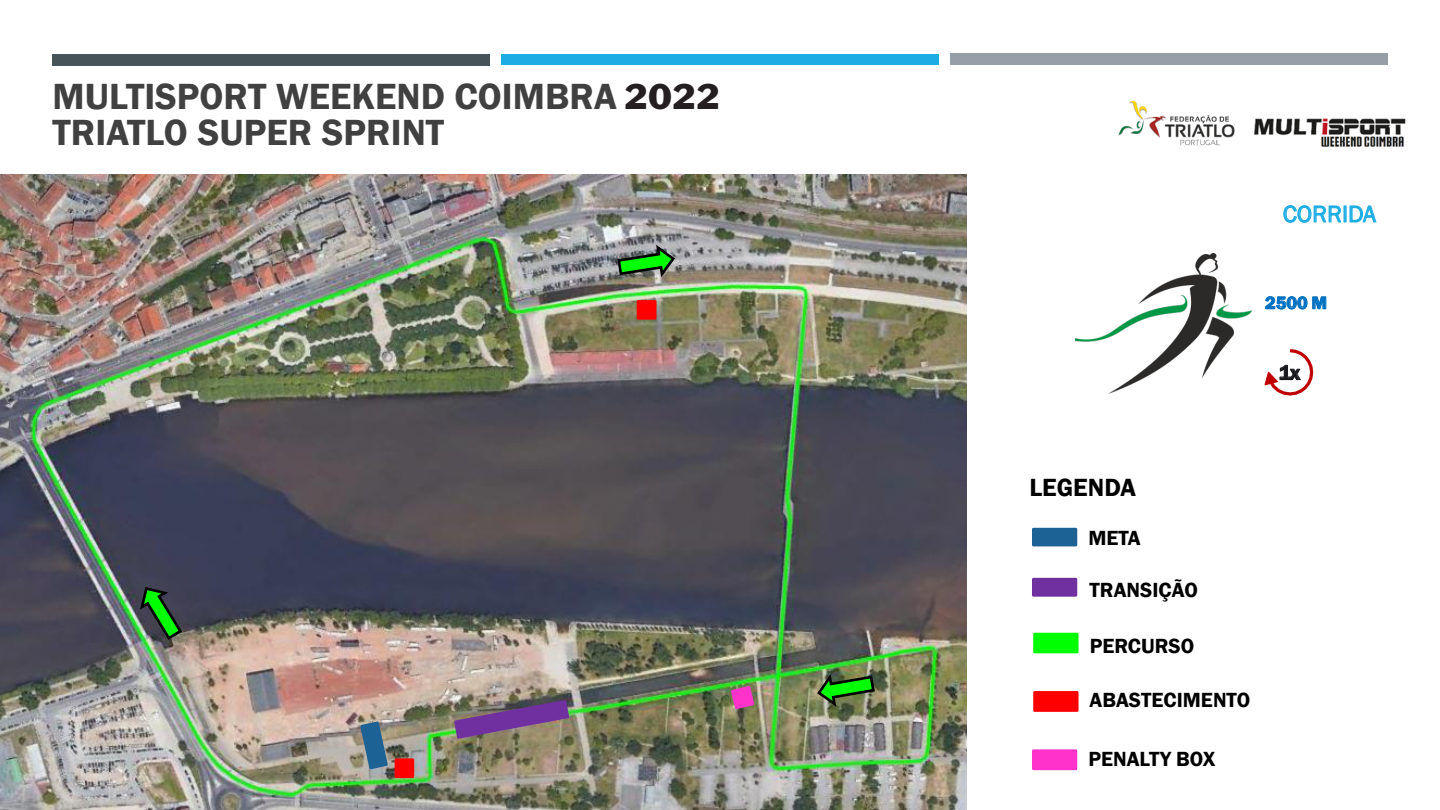
<style>
.page{position:relative;width:1440px;height:810px;background:#fff}
.page>*{position:absolute;margin:0;border:0;box-sizing:border-box;transform-origin:0 0}
.t1{font:600 37.5px/36px "Franklin Gothic";color:#404040}
.t2{font:33.15px "Franklin Gothic Std";color:#231f20}
.t3{font:600 25.5px "Franklin Gothic";color:#000}
.t4{font:24px "Franklin Gothic";letter-spacing:.005em;color:#1cade4}
.t5{font:600 21px "Franklin Gothic";color:#000}
.t6{font:600 21px "Franklin Gothic";color:#19181c}
.t7{font:600 18px "Franklin Gothic";color:#0070c0}
</style>
<div class="page">
<div style="left:53px;top:54px;width:437px;height:11px;background:#465359"></div>
<div style="left:950px;top:54px;width:437px;height:11px;background:#969fa7"></div>
<div style="left:501px;top:54px;width:437px;height:11px;background:#1cade4"></div>
<svg style="left:1283px;top:205px;width:94px;height:18px"></svg>
<div style="left:1033px;top:529px;width:43px;height:16px;background:#1d6295"></div>
<div style="left:1032px;top:528px;width:45px;height:18px;border:3px solid #1d6295"></div>
<div style="left:1033px;top:579px;width:43px;height:16px;background:#7030a0"></div>
<div style="left:1032px;top:578px;width:45px;height:19px;border:3px solid #7030a0"></div>
<div style="left:1035px;top:634px;width:42px;height:18px;background:#0f0"></div>
<div style="left:1033px;top:633px;width:46px;height:20px;border:3px solid #0f0"></div>
<div style="left:1035px;top:692px;width:42px;height:19px;background:#f00"></div>
<div style="left:1033px;top:691px;width:46px;height:21px;border:3px solid #f00"></div>
<img style="left:1076px;top:253px;width:176px;height:141px">
<svg style="left:1265px;top:296px;width:61px;height:14px"></svg>
<svg style="left:1264px;top:349px;width:50px;height:47px"></svg>
<div style="left:1033px;top:751px;width:43px;height:18px;background:#f3c"></div>
<div style="left:1032px;top:749px;width:45px;height:21px;border:3px solid #f3c"></div>
<img style="left:0;top:174px;width:966px;height:636px">
<svg style="left:138px;top:585px;width:46px;height:57px;background:#316938"></svg>
<svg style="left:616px;top:242px;width:61px;height:39px;background:#5b9458"></svg>
<svg style="left:815px;top:671px;width:61px;height:39px;background:#488737"></svg>
<img style="left:452px;top:698px;width:119px;height:42px">
<svg style="left:358px;top:720px;width:32px;height:51px;background:#5e7e92"></svg>
<div style="left:396px;top:760px;width:17px;height:17px;background:#f00"></div>
<div style="left:395px;top:758px;width:19px;height:20px;border:3px solid #f00"></div>
<div style="left:638px;top:301px;width:17px;height:17px;background:#f00"></div>
<div style="left:637px;top:300px;width:19px;height:20px;border:3px solid #f00"></div>
<svg style="left:729px;top:684px;width:27px;height:27px"></svg>
<img style="left:1118px;top:100px;width:117px;height:46px">
<img style="left:1253px;top:118px;width:153px;height:29px">
<p class="t2" style="left:624px;top:75px;width:97px">2022</p>
<p class="t1" style="left:53px;top:79px;width:663px">MULTISPORT WEEKEND COIMBRA 2021<br>TRIATLO SUPER SPRINT</p>
<p class="t4" style="left:1283px;top:199px;width:95px">CORRIDA</p>
<p class="t7" style="left:1265px;top:292px;width:63px">2500 M</p>
<p class="t6" style="left:1279px;top:360px;width:23px">1x</p>
<p class="t3" style="left:1030px;top:472px;width:108px">LEGENDA</p>
<p class="t5" style="left:1088px;top:525px;width:54px">META</p>
<p class="t5" style="left:1090px;top:577px;width:110px">TRANSIÇÃO</p>
<p class="t5" style="left:1090px;top:633px;width:106px">PERCURSO</p>
<p class="t5" style="left:1090px;top:687px;width:162px">ABASTECIMENTO</p>
<p class="t5" style="left:1088px;top:746px;width:129px">PENALTY BOX</p>
</div>
